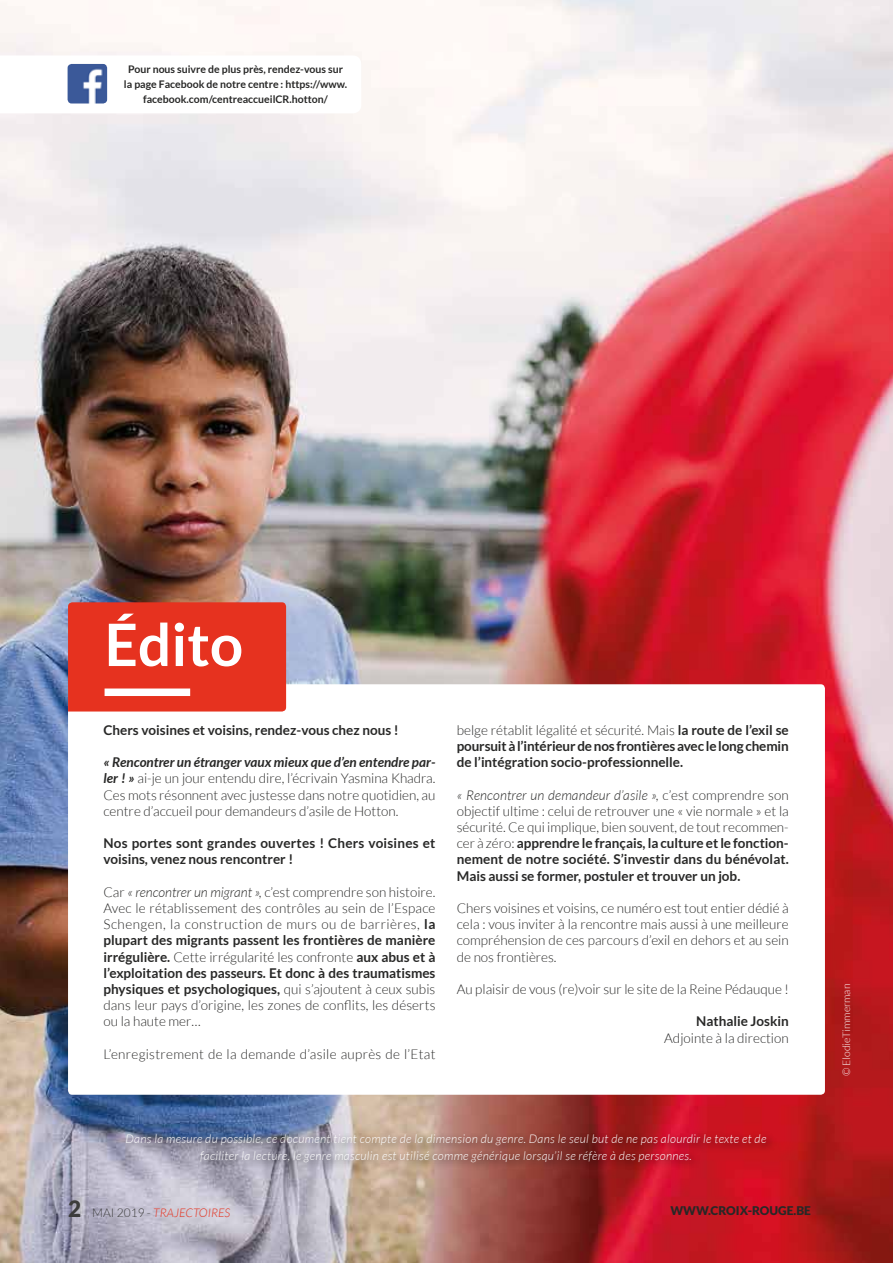
<style>
.page{position:relative;width:893px;height:1263px;background:#fff}
.page>*{position:absolute;margin:0;border:0;box-sizing:border-box;transform-origin:0 0}
.t1{font:700 58.5px "Lato";color:#fff}
.t2{font:300 13.5px/16.2px "Lato";color:#282827;text-align:justify}
.t3{font:700 13.5px/16.2px "Lato";color:#282827;text-align:justify}
.t4{font:700 13.5px/16.2px "Lato";letter-spacing:.02em;color:#282827}
.t5{font:300 13.5px "Lato";letter-spacing:.02em;color:#282827}
.t6{font:italic 300 12px/16.5px "Lato";letter-spacing:.025em;color:#fff;text-align:center}
.t7{font:italic 300 12px "Lato";color:#e6321f}
.t8{font:900 12px "Lato";color:#282827}
.t9{font:700 10.5px/15px "Lato";color:#282827;text-align:center}
.t10{font:300 10.5px "Lato";color:#fff}
.s1{font-weight:700;font-style:italic}
.s2{font-style:italic}
.s3{font-weight:700}
.s4{font-weight:300}
.s5{font-weight:300;font-style:italic}
.s6{font-weight:900;font-style:normal;font-size:22.5px;color:#3c3c3b}
.s7{font-style:normal;color:#3c3c3b}
</style>
<div class="page">
<img style="left:0;top:0;width:893px;height:1263px">
<div style="left:68px;top:684px;width:757px;height:411px;background:#fff;border-radius:4px"></div>
<div style="left:68px;top:602px;width:218px;height:109px;background:#e6321f"></div>
<div style="left:105px;top:688px;width:85px;height:8px;background:#fff"></div>
<div style="left:122px;top:1130px;width:655px;height:42px;background:#000;opacity:.75"></div>
<svg style="left:0;top:55px;width:361px;height:58px"></svg>
<img style="left:68px;top:64px;width:39px;height:40px">
<p class="t9" style="left:124px;top:62px;width:225px">Pour nous suivre de plus près, rendez-vous sur la page Facebook de notre centre : https://www. facebook.com/centreaccueilCR.hotton/</p>
<h1 class="t1" style="left:105px;top:611px;width:140px">Édito</h1>
<p class="t3" style="left:103px;top:722px;width:297px">Chers voisines et voisins, rendez-vous chez nous !</p>
<p class="t2" style="left:103px;top:754px;width:333px"><span class="s1">« Rencontrer un étranger vaux mieux que d’en entendre par&shy;ler ! »</span> ai-je un jour entendu dire, l’écrivain Yasmina Khadra.<br>Ces mots résonnent avec justesse dans notre quotidien, au centre d’accueil pour demandeurs d’asile de Hotton.</p>
<p class="t4" style="left:103px;top:835px;width:333px">Nos portes sont grandes ouvertes ! Chers voisines et voisins, venez nous rencontrer !</p>
<p class="t2" style="left:103px;top:884px;width:334px">Car <span class="s2">« rencontrer un migrant »,</span> c’est comprendre son histoire.<br>Avec le rétablissement des contrôles au sein de l’Espace Schengen, la construction de murs ou de barrières, <span class="s3">la plupart des migrants passent les frontières de manière irrégulière.</span> Cette irrégularité les confronte <span class="s3">aux abus et à l’exploitation des passeurs. Et donc à des traumatismes physiques et psychologiques,</span> qui s’ajoutent à ceux subis dans leur pays d’origine, les zones de conflits, les déserts ou la haute mer…</p>
<p class="t5" style="left:103px;top:1047px;width:333px">L’enregistrement de la demande d’asile auprès de l’Etat</p>
<p class="t3" style="left:457px;top:722px;width:333px"><span class="s4">belge rétablit légalité et sécurité. Mais</span> la route de l’exil se poursuit à l’intérieur de nos frontières avec le long chemin de l’intégration socio-professionnelle.</p>
<p class="t3" style="left:457px;top:786px;width:334px"><span class="s5">« Rencontrer un demandeur d’asile »,</span> <span class="s4">c’est comprendre son objectif ultime : celui de retrouver une « vie normale » et la sécurité. Ce qui implique, bien souvent, de tout recommen&shy;cer à zéro:</span> apprendre le français, la culture et le fonction&shy;nement de notre société. S’investir dans du bénévolat.<br>Mais aussi se former, postuler et trouver un job.</p>
<p class="t2" style="left:457px;top:900px;width:333px">Chers voisines et voisins, ce numéro est tout entier dédié à cela : vous inviter à la rencontre mais aussi à une meilleure compréhension de ces parcours d’exil en dehors et au sein de nos frontières.</p>
<p class="t2" style="left:457px;top:981px;width:333px">Au plaisir de vous (re)voir sur le site de la Reine Pédauque !</p>
<p class="t3" style="left:696px;top:1013px;width:94px">Nathalie Joskin</p>
<p class="t2" style="left:664px;top:1030px;width:126px">Adjointe à la direction</p>
<p class="t6" style="left:126px;top:1131px;width:642px">Dans la mesure du possible, ce document tient compte de la dimension du genre. Dans le seul but de ne pas alourdir le texte et de faciliter la lecture, le genre masculin est utilisé comme générique lorsqu’il se réfère à des personnes.</p>
<p class="t7" style="left:68px;top:1206px;width:164px"><span class="s6">2</span> <span class="s7">MAI 2019 -</span> TRAJECTOIRES</p>
<p class="t8" style="left:670px;top:1204px;width:142px">WWW.CROIX-ROUGE.BE</p>
<p class="t10" style="left:841px;top:1076px;width:94px;rotate:-90deg">© ElodieTimmerman</p>
</div>
